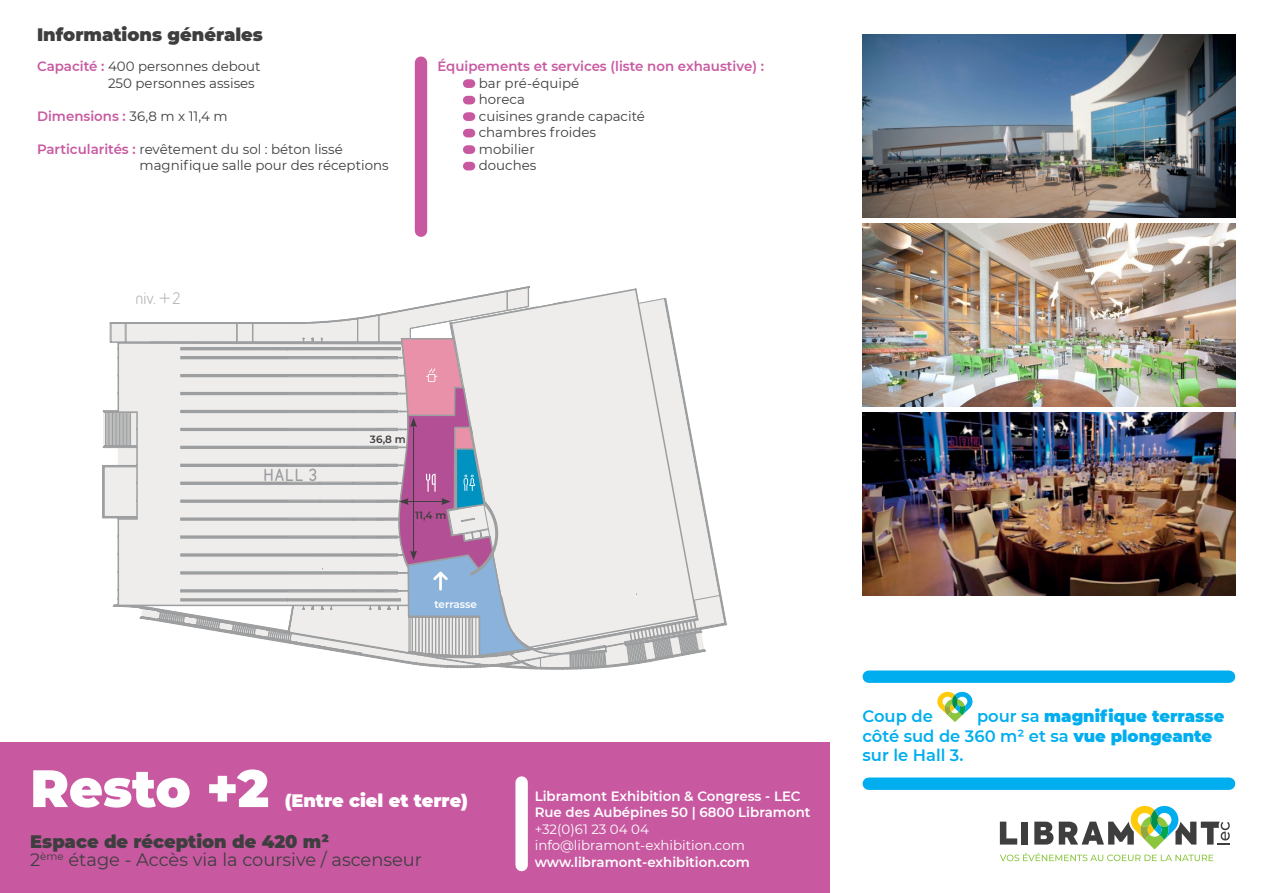
<style>
.page{position:relative;width:1263px;height:893px;background:#fff}
.page>*{position:absolute;margin:0;border:0;box-sizing:border-box;transform-origin:0 0}
.t1{font:900 52.5px "Montserrat";color:#fff}
.t2{font:18px/18px "Montserrat";color:#3e3e3f}
.t3{font:900 18px "Montserrat";color:#3e3e3f}
.t4{font:900 18px "Montserrat";color:#fff}
.t5{font:600 16.5px/19.5px "Montserrat";color:#00aeef}
.t6{font:700 15px "Variable";color:#b1b3b4}
.t7{font:900 15px "Variable";color:#9c9e9f}
.t8{font:13.5px/16.5px "Montserrat";color:#3e3e3f}
.t9{font:600 13.5px/16.5px "Montserrat";color:#fff}
.t10{font:600 13.5px "Montserrat";color:#c859a1}
.t11{font:13.5px/16.5px "Montserrat";color:#fff}
.t12{font:600 10.5px "Montserrat";color:#3e3e3f}
.t13{font:600 10.5px "Montserrat";color:#fff}
.s1{font-weight:600;color:#c859a1}
.s2{font-weight:400;color:#3e3e3f}
.s3{font-weight:900}
</style>
<div class="page">
<div style="left:0;top:742px;width:829px;height:151px;background:#c859a1"></div>
<div style="left:515px;top:782px;width:13px;height:83px;background:#fff"></div>
<svg style="left:467px;top:79px;width:4px;height:9px"></svg>
<svg style="left:467px;top:96px;width:4px;height:8px"></svg>
<svg style="left:467px;top:112px;width:4px;height:9px"></svg>
<svg style="left:467px;top:129px;width:4px;height:8px"></svg>
<svg style="left:467px;top:145px;width:4px;height:9px"></svg>
<svg style="left:467px;top:162px;width:4px;height:8px"></svg>
<img style="left:862px;top:35px;width:373px;height:182px">
<img style="left:862px;top:224px;width:373px;height:182px">
<img style="left:862px;top:413px;width:373px;height:182px">
<svg style="left:937px;top:692px;width:35px;height:30px"></svg>
<div style="left:869px;top:670px;width:360px;height:13px;background:#00aeef"></div>
<svg style="left:1000px;top:806px;width:230px;height:55px"></svg>
<div style="left:869px;top:777px;width:360px;height:13px;background:#00aeef"></div>
<svg style="left:703px;top:497px;width:24px;height:155px"></svg>
<svg style="left:103px;top:288px;width:600px;height:382px;background:#e1dde0"></svg>
<div style="left:415px;top:63px;width:12px;height:168px;background:#c859a1"></div>
<h2 class="t3" style="left:37px;top:21px;width:227px">Informations générales</h2>
<p class="t8" style="left:108px;top:58px;width:154px;text-indent:-71px"><span class="s1">Capacité :</span> 400 personnes debout<br>250 personnes assises</p>
<p class="t10" style="left:37px;top:107px;width:192px">Dimensions : <span class="s2">36,8 m x 11,4 m</span></p>
<p class="t8" style="left:139px;top:140px;width:251px;text-indent:-102px"><span class="s1">Particularités :</span> revêtement du sol : béton lissé magnifique salle pour des réceptions</p>
<p class="t6" style="left:136px;top:293px;width:47px">niv. +2</p>
<p class="t10" style="left:437px;top:57px;width:328px">Équipements et services (liste non exhaustive) :</p>
<p class="t8" style="left:479px;top:74px;width:168px">bar pré-équipé<br>horeca<br>cuisines grande capacité chambres froides mobilier<br>douches</p>
<p class="t7" style="left:263px;top:468px;width:56px">HALL 3</p>
<p class="t12" style="left:370px;top:432px;width:37px">36,8 m</p>
<p class="t12" style="left:415px;top:508px;width:33px">11,4 m</p>
<p class="t13" style="left:434px;top:597px;width:44px">terrasse</p>
<h1 class="t1" style="left:30px;top:749px;width:240px">Resto +2</h1>
<h2 class="t4" style="left:285px;top:787px;width:185px">(Entre ciel et terre)</h2>
<h2 class="t2" style="left:30px;top:831px;width:393px"><span class="s3">Espace de réception de 420 m²<br></span>2<sup>ème</sup> étage - Accès via la coursive / ascenseur</h2>
<p class="t9" style="left:535px;top:787px;width:277px">Libramont Exhibition &amp; Congress - LEC<br>Rue des Aubépines 50 | 6800 Libramont</p>
<p class="t11" style="left:535px;top:820px;width:212px">+32(0)61 23 04 04 info@libramont-exhibition.com</p>
<p class="t9" style="left:535px;top:853px;width:217px">www.libramont-exhibition.com</p>
<p class="t5" style="left:862px;top:706px;width:363px;text-indent:114px">pour sa <span class="s3">magnifique terrasse </span>côté sud de 360 m² et sa <span class="s3">vue plongeante </span>sur le Hall 3.</p>
<p class="t5" style="left:862px;top:706px;width:72px">Coup de</p>
</div>
